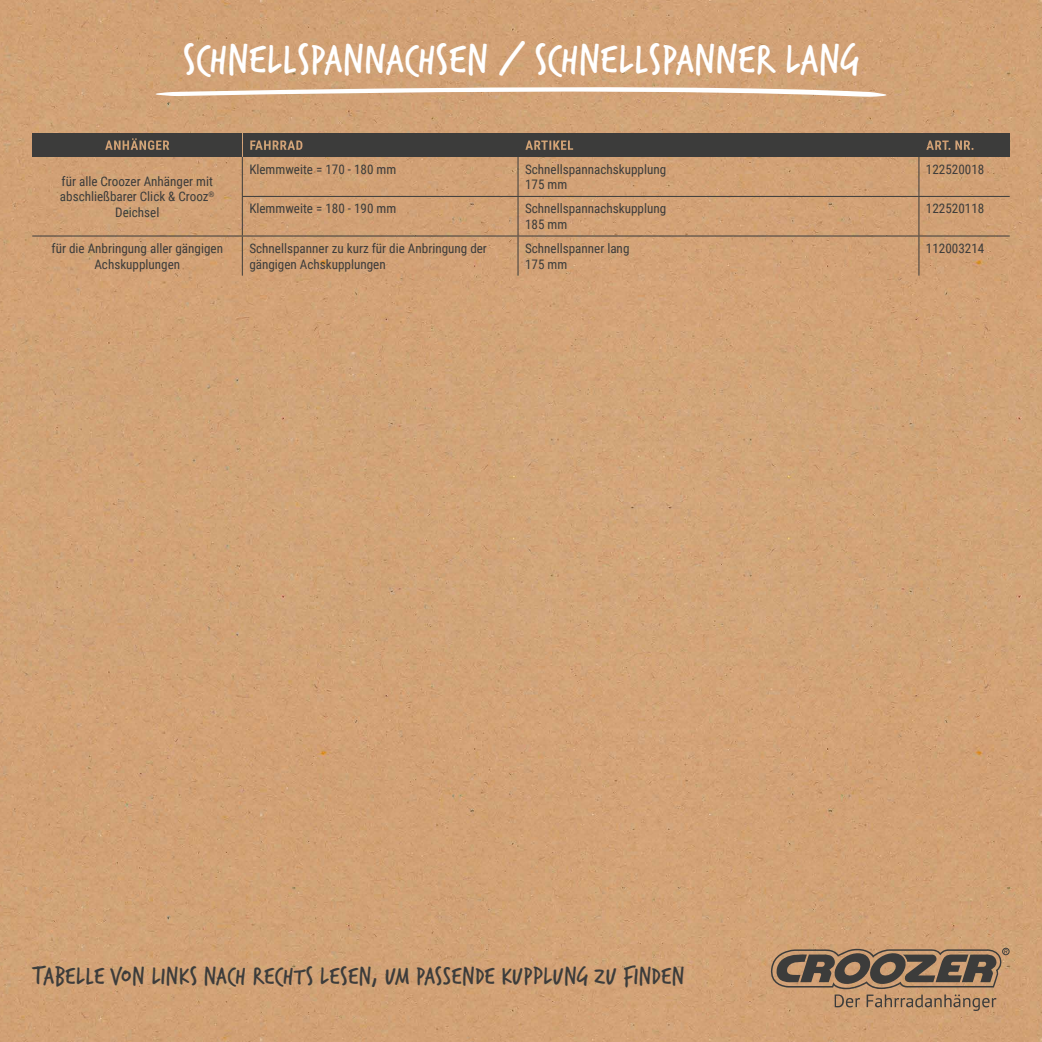
<style>
.page{position:relative;width:1042px;height:1042px;background:#d2a277}
.page>*{position:absolute;margin:0;border:0;box-sizing:border-box;transform-origin:0 0}
.t1{font:43.75px "Verveine";color:#fff}
.t2{font:26.25px "Verveine";color:#3c3c3b}
.t3{font:13.12px/15.8px "Roboto Condensed";color:#3c3c3b}
</style>
<div class="page">
<svg style="left:771px;top:947px;width:236px;height:64px;background:#9a7b5f"></svg>
<div style="left:1002px;top:948px;width:7px;height:7px;border:1px solid #3c3c3b;border-radius:50%"></div>
<hr style="left:242px;top:157px;width:1px;height:39px;background:#3c3c3b">
<hr style="left:517px;top:157px;width:1px;height:39px;background:#3c3c3b">
<hr style="left:918px;top:157px;width:1px;height:39px;background:#3c3c3b">
<hr style="left:242px;top:196px;width:276px;height:1px;background:#3c3c3b">
<hr style="left:242px;top:197px;width:1px;height:39px;background:#3c3c3b">
<hr style="left:518px;top:196px;width:401px;height:1px;background:#3c3c3b">
<hr style="left:517px;top:197px;width:1px;height:39px;background:#3c3c3b">
<hr style="left:919px;top:196px;width:90px;height:1px;background:#3c3c3b">
<hr style="left:918px;top:197px;width:1px;height:39px;background:#3c3c3b">
<hr style="left:32px;top:236px;width:210px;height:1px;background:#3c3c3b">
<hr style="left:242px;top:236px;width:276px;height:1px;background:#3c3c3b">
<hr style="left:242px;top:236px;width:1px;height:40px;background:#3c3c3b">
<hr style="left:518px;top:236px;width:401px;height:1px;background:#3c3c3b">
<hr style="left:517px;top:236px;width:1px;height:40px;background:#3c3c3b">
<hr style="left:919px;top:236px;width:90px;height:1px;background:#3c3c3b">
<hr style="left:918px;top:236px;width:1px;height:40px;background:#3c3c3b">
<div style="left:32px;top:133px;width:210px;height:24px;background:#3c3c3b"></div>
<div style="left:243px;top:133px;width:274px;height:24px;background:#3c3c3b"></div>
<div style="left:518px;top:133px;width:400px;height:24px;background:#3c3c3b"></div>
<div style="left:919px;top:133px;width:90px;height:24px;background:#3c3c3b"></div>
<img style="left:132px;top:138px;width:838px;height:12px">
<svg style="left:132px;top:81px;width:775px;height:16px"></svg>
<h1 class="t1" style="left:182px;top:28px;width:678px">SCHNELLSPANNACHSEN / SCHNELLSPANNER LANG</h1>
<p class="t3" style="left:60px;top:173px;width:156px;text-align:center">für alle Croozer Anhänger mit abschließbarer Click &amp; Crooz<sup>®<br></sup>Deichsel</p>
<p class="t3" style="left:249px;top:161px;width:148px">Klemmweite = 170 - 180 mm</p>
<p class="t3" style="left:525px;top:161px;width:143px">Schnellspannachskupplung<br>175 mm</p>
<p class="t3" style="left:926px;top:161px;width:60px">122520018</p>
<p class="t3" style="left:249px;top:200px;width:148px">Klemmweite = 180 - 190 mm</p>
<p class="t3" style="left:525px;top:200px;width:143px">Schnellspannachskupplung<br>185 mm</p>
<p class="t3" style="left:926px;top:200px;width:60px">122520118</p>
<p class="t3" style="left:52px;top:240px;width:173px;text-align:center">für die Anbringung aller gängigen<br>Achskupplungen</p>
<p class="t3" style="left:249px;top:240px;width:239px">Schnellspanner zu kurz für die Anbringung der gängigen Achskupplungen</p>
<p class="t3" style="left:525px;top:240px;width:106px">Schnellspanner lang<br>175 mm</p>
<p class="t3" style="left:926px;top:240px;width:60px">112003214</p>
<h2 class="t2" style="left:32px;top:957px;width:653px">TABELLE VON LINKS NACH RECHTS LESEN, UM PASSENDE KUPPLUNG ZU FINDEN</h2>
</div>
